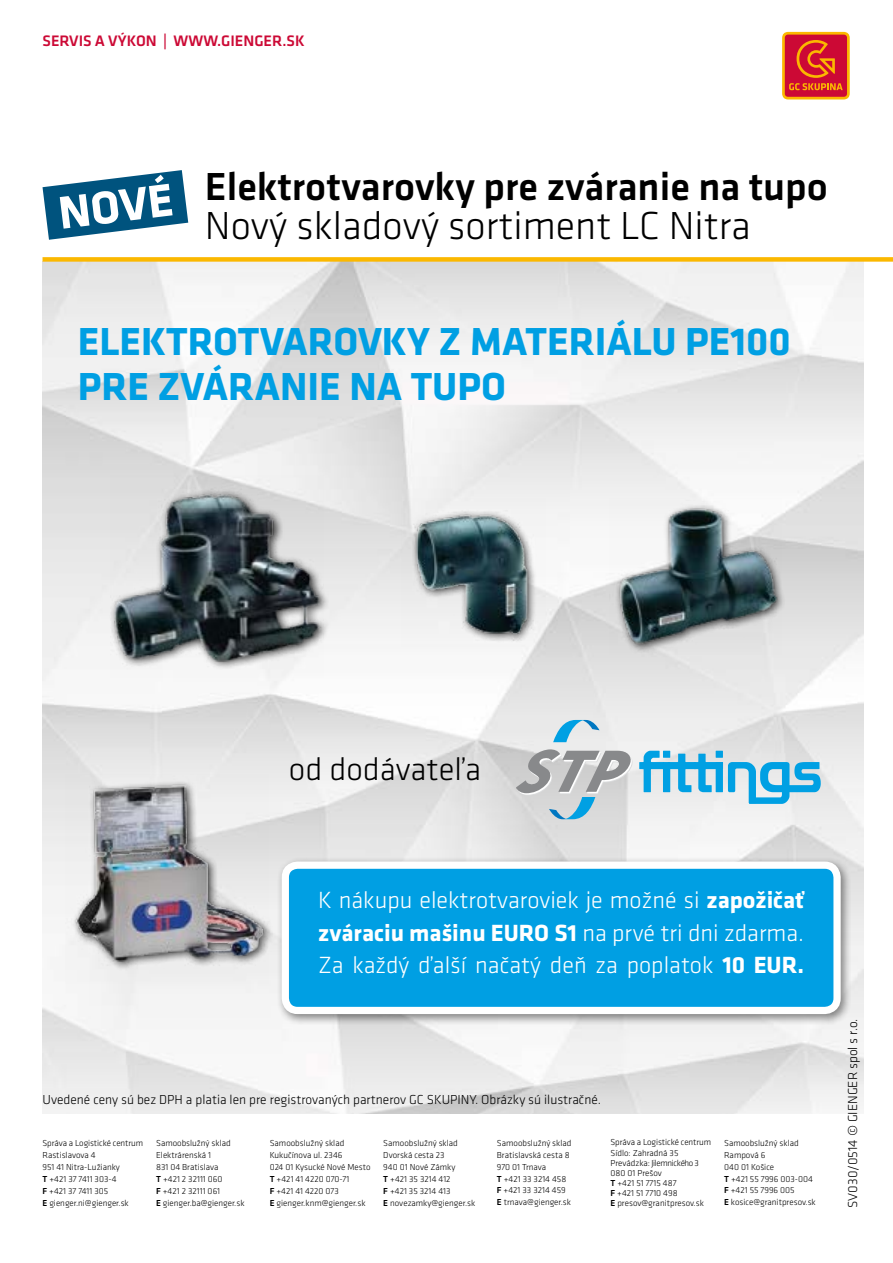
<style>
.page{position:relative;width:893px;height:1263px;background:#fff}
.page>*{position:absolute;margin:0;border:0;box-sizing:border-box;transform-origin:0 0}
.t1{font:700 45px "GC Klavika Head";color:#fff}
.t2{font:700 40.5px/45px "GC Klavika";color:#009fe3}
.t3{font:500 40.5px "GC Klavika Fein";color:#000}
.t4{font:300 40.5px "GC Klavika";color:#000}
.t5{font:300 33px "GC Klavika";color:#000}
.t6{font:300 24.3px/32.4px "GC Klavika";color:#fff;text-align:justify}
.t7{font:500 15px "GC Klavika Head";color:#cc0935}
.t8{font:300 13.5px "GC Klavika";color:#000}
.t9{font:300 9px/12px "GC Klavika";color:#000}
.s1{font-weight:700}
.s2{font-family:"GC Klavika Fein";font-weight:500}
</style>
<div class="page">
<svg style="left:782px;top:32px;width:68px;height:67px"></svg>
<div style="left:785px;top:35px;width:62px;height:62px;background:#cc0935;border-radius:3px"></div>
<svg style="left:789px;top:40px;width:54px;height:50px"></svg>
<div style="left:43px;top:257px;width:850px;height:5px;background:#fbb800"></div>
<svg style="left:516px;top:749px;width:305px;height:70px"></svg>
<svg style="left:553px;top:720px;width:46px;height:22px"></svg>
<div style="left:277px;top:857px;width:574px;height:168px;background:#000;opacity:.48"></div>
<div style="left:285px;top:865px;width:552px;height:145px;background:#009fe3;border-radius:12px"></div>
<div style="left:282px;top:861px;width:559px;height:153px;border:7px solid #fff;border-radius:12px"></div>
<img style="left:402px;top:498px;width:143px;height:148px">
<div style="left:108px;top:489px;width:221px;height:181px;background:#000;opacity:.75"></div>
<img style="left:110px;top:475px;width:214px;height:202px">
<div style="left:615px;top:504px;width:171px;height:150px;background:#000;opacity:.75"></div>
<img style="left:610px;top:498px;width:171px;height:156px">
<img style="left:65px;top:775px;width:204px;height:209px">
<svg style="left:43px;top:170px;width:145px;height:70px"></svg>
<h3 class="t7" style="left:43px;top:30px;width:264px">SERVIS A VÝKON | WWW.GIENGER.SK</h3>
<h1 class="t1" style="left:54px;top:179px;width:117px;rotate:-7deg">NOVÉ</h1>
<h2 class="t3" style="left:205px;top:160px;width:624px">Elektrotvarovky pre zváranie na tupo</h2>
<h2 class="t4" style="left:205px;top:202px;width:547px">Nový skladový sortiment LC Nitra</h2>
<h2 class="t2" style="left:78px;top:317px;width:715px">ELEKTROTVAROVKY Z MATERIÁLU PE100<br>PRE ZVÁRANIE NA TUPO</h2>
<h3 class="t5" style="left:289px;top:749px;width:194px">od dodávateľa</h3>
<h3 class="t6" style="left:318px;top:884px;width:488px">K nákupu elektrotvaroviek je možné si <span class="s1">zapožičať zváraciu mašinu EURO S1</span> na prvé tri dni zdarma.<br>Za každý ďalší načatý deň za poplatok <span class="s1">10 EUR.</span></h3>
<h3 class="t8" style="left:43px;top:1091px;width:560px">Uvedené ceny sú bez DPH a platia len pre registrovaných partnerov GC SKUPINY. Obrázky sú ilustračné.</h3>
<p class="t9" style="left:43px;top:1136px;width:102px">Správa a Logistické centrum<br>Rastislavova 4<br>951 41 Nitra-Lužianky<br><span class="s2">T</span> +421 37 7411 303-4<br><span class="s2">F</span> +421 37 7411 305<br><span class="s2">E</span> gienger.ni@gienger.sk</p>
<p class="t9" style="left:156px;top:1136px;width:90px">Samoobslužný sklad<br>Elektrárenská 1<br>831 04 Bratislava<br><span class="s2">T</span> +421 2 32111 060<br><span class="s2">F</span> +421 2 32111 061<br><span class="s2">E</span> gienger.ba@gienger.sk</p>
<p class="t9" style="left:270px;top:1136px;width:102px">Samoobslužný sklad<br>Kukučínova ul. 2346<br>024 01 Kysucké Nové Mesto<br><span class="s2">T</span> +421 41 4220 070-71<br><span class="s2">F</span> +421 41 4220 073<br><span class="s2">E</span> gienger.knm@gienger.sk</p>
<p class="t9" style="left:383px;top:1136px;width:94px">Samoobslužný sklad<br>Dvorská cesta 23<br>940 01 Nové Zámky<br><span class="s2">T</span> +421 35 3214 412<br><span class="s2">F</span> +421 35 3214 413<br><span class="s2">E</span> novezamky@gienger.sk</p>
<p class="t9" style="left:497px;top:1136px;width:76px">Samoobslužný sklad<br>Bratislavská cesta 8<br>970 01 Trnava<br><span class="s2">T</span> +421 33 3214 458<br><span class="s2">F</span> +421 33 3214 459<br><span class="s2">E</span> trnava@gienger.sk</p>
<p class="t9" style="left:610px;top:1137px;width:102px;line-height:10.1px">Správa a Logistické centrum<br>Sídlo: Zahradná 35<br>Prevádzka: Jilemnického 3<br>080 01 Prešov<br><span class="s2">T</span> +421 51 7715 487<br><span class="s2">F</span> +421 51 7710 498<br><span class="s2">E</span> presov@granitpresov.sk</p>
<p class="t9" style="left:724px;top:1136px;width:93px">Samoobslužný sklad<br>Rampová 6<br>040 01 Košice<br><span class="s2">T</span> +421 55 7996 003-004<br><span class="s2">F</span> +421 55 7996 005<br><span class="s2">E</span> kosice@granitpresov.sk</p>
<h3 class="t8" style="left:845px;top:1208px;width:191px;rotate:-90deg">SV030/0514 © GIENGER spol s r.o.</h3>
</div>
